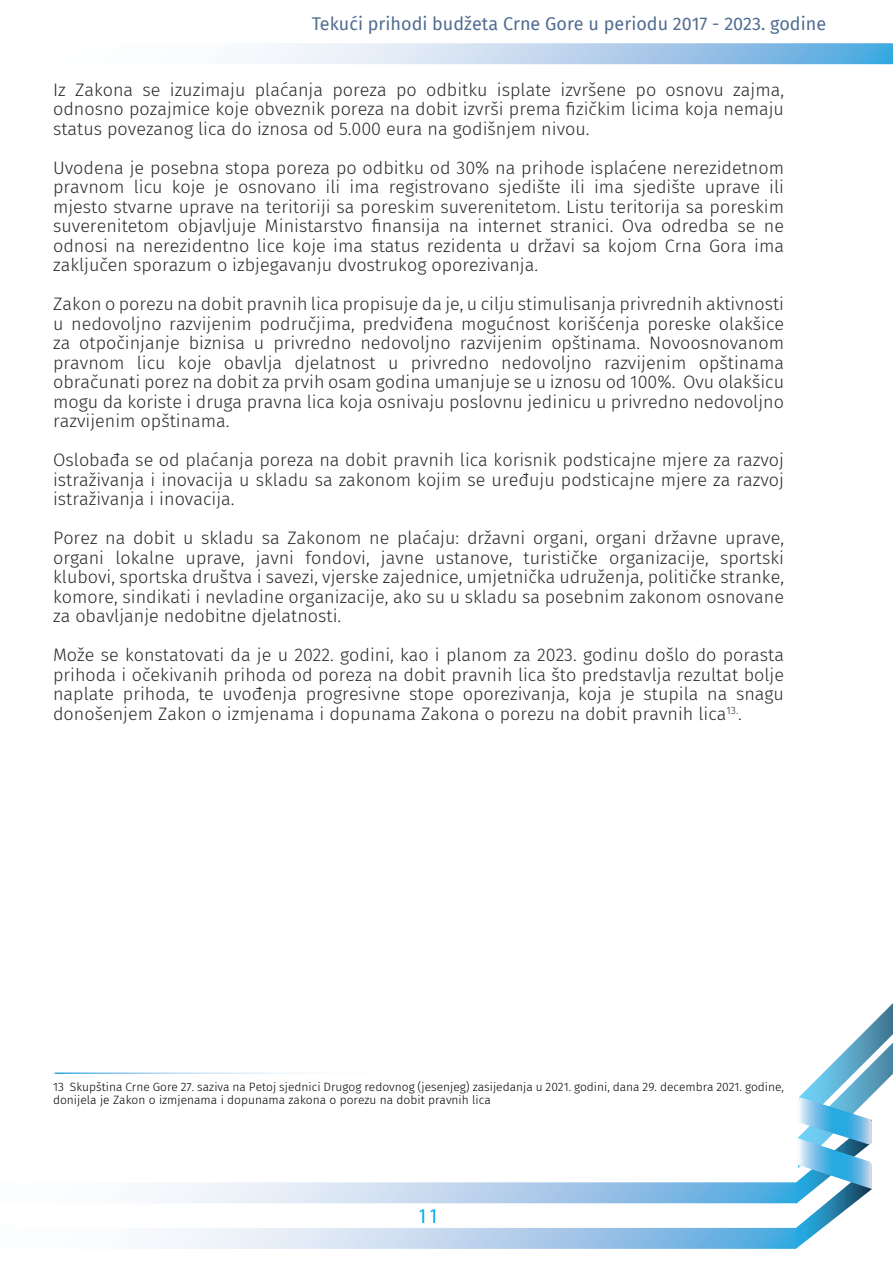
<style>
.page{position:relative;width:893px;height:1263px;background:#fff}
.page>*{position:absolute;margin:0;border:0;box-sizing:border-box;transform-origin:0 0}
.t1{font:21px "Myriad Pro";color:#00aeef}
.t2{font:300 18px/19.5px "Fira Sans";color:#292929;text-align:justify}
.t3{font:18px "Fira Sans";color:#516d92}
.t4{font:300 12px/12.9px "Fira Sans";color:#000}
</style>
<div class="page">
<img style="left:253px;top:43px;width:640px;height:21px">
<img style="left:156px;top:1228px;width:640px;height:21px">
<img style="left:155px;top:1182px;width:641px;height:21px">
<svg style="left:796px;top:1003px;width:97px;height:246px"></svg>
<p class="t3" style="left:312px;top:10px;width:516px">Tekući prihodi budžeta Crne Gore u periodu 2017 - 2023. godine</p>
<p class="t2" style="left:53px;top:79px;width:732px">Iz Zakona se izuzimaju plaćanja poreza po odbitku isplate izvršene po osnovu zajma, odnosno pozajmice koje obveznik poreza na dobit izvrši prema fizičkim licima koja nemaju status povezanog lica do iznosa od 5.000 eura na godišnjem nivou.</p>
<p class="t2" style="left:53px;top:157px;width:732px">Uvodena je posebna stopa poreza po odbitku od 30% na prihode isplaćene nerezidetnom pravnom licu koje je osnovano ili ima registrovano sjedište ili ima sjedište uprave ili mjesto stvarne uprave na teritoriji sa poreskim suverenitetom. Listu teritorija sa poreskim suverenitetom objavljuje Ministarstvo finansija na internet stranici. Ova odredba se ne odnosi na nerezidentno lice koje ima status rezidenta u državi sa kojom Crna Gora ima zaključen sporazum o izbjegavanju dvostrukog oporezivanja.</p>
<p class="t2" style="left:53px;top:294px;width:732px">Zakon o porezu na dobit pravnih lica propisuje da je, u cilju stimulisanja privrednih aktivnosti u nedovoljno razvijenim područjima, predviđena mogućnost korišćenja poreske olakšice za otpočinjanje biznisa u privredno nedovoljno razvijenim opštinama. Novoosnovanom pravnom licu koje obavlja djelatnost u privredno nedovoljno razvijenim opštinama obračunati porez na dobit za prvih osam godina umanjuje se u iznosu od 100%. Ovu olakšicu mogu da koriste i druga pravna lica koja osnivaju poslovnu jedinicu u privredno nedovoljno razvijenim opštinama.</p>
<p class="t2" style="left:53px;top:450px;width:732px">Oslobađa se od plaćanja poreza na dobit pravnih lica korisnik podsticajne mjere za razvoj istraživanja i inovacija u skladu sa zakonom kojim se uređuju podsticajne mjere za razvoj istraživanja i inovacija.</p>
<p class="t2" style="left:53px;top:528px;width:732px">Porez na dobit u skladu sa Zakonom ne plaćaju: državni organi, organi državne uprave, organi lokalne uprave, javni fondovi, javne ustanove, turističke organizacije, sportski klubovi, sportska društva i savezi, vjerske zajednice, umjetnička udruženja, političke stranke, komore, sindikati i nevladine organizacije, ako su u skladu sa posebnim zakonom osnovane za obavljanje nedobitne djelatnosti.</p>
<p class="t2" style="left:53px;top:645px;width:732px">Može se konstatovati da je u 2022. godini, kao i planom za 2023. godinu došlo do porasta prihoda i očekivanih prihoda od poreza na dobit pravnih lica što predstavlja rezultat bolje naplate prihoda, te uvođenja progresivne stope oporezivanja, koja je stupila na snagu donošenjem Zakon o izmjenama i dopunama Zakona o porezu na dobit pravnih lica<sup>13.</sup>.</p>
<p class="t4" style="left:53px;top:1080px;width:732px">13 Skupština Crne Gore 27. saziva na Petoj sjednici Drugog redovnog (jesenjeg) zasijedanja u 2021. godini, dana 29. decembra 2021. godine, donijela je Zakon o izmjenama i dopunama zakona o porezu na dobit pravnih lica</p>
<p class="t1" style="left:418px;top:1203px;width:23px">11</p>
</div>
